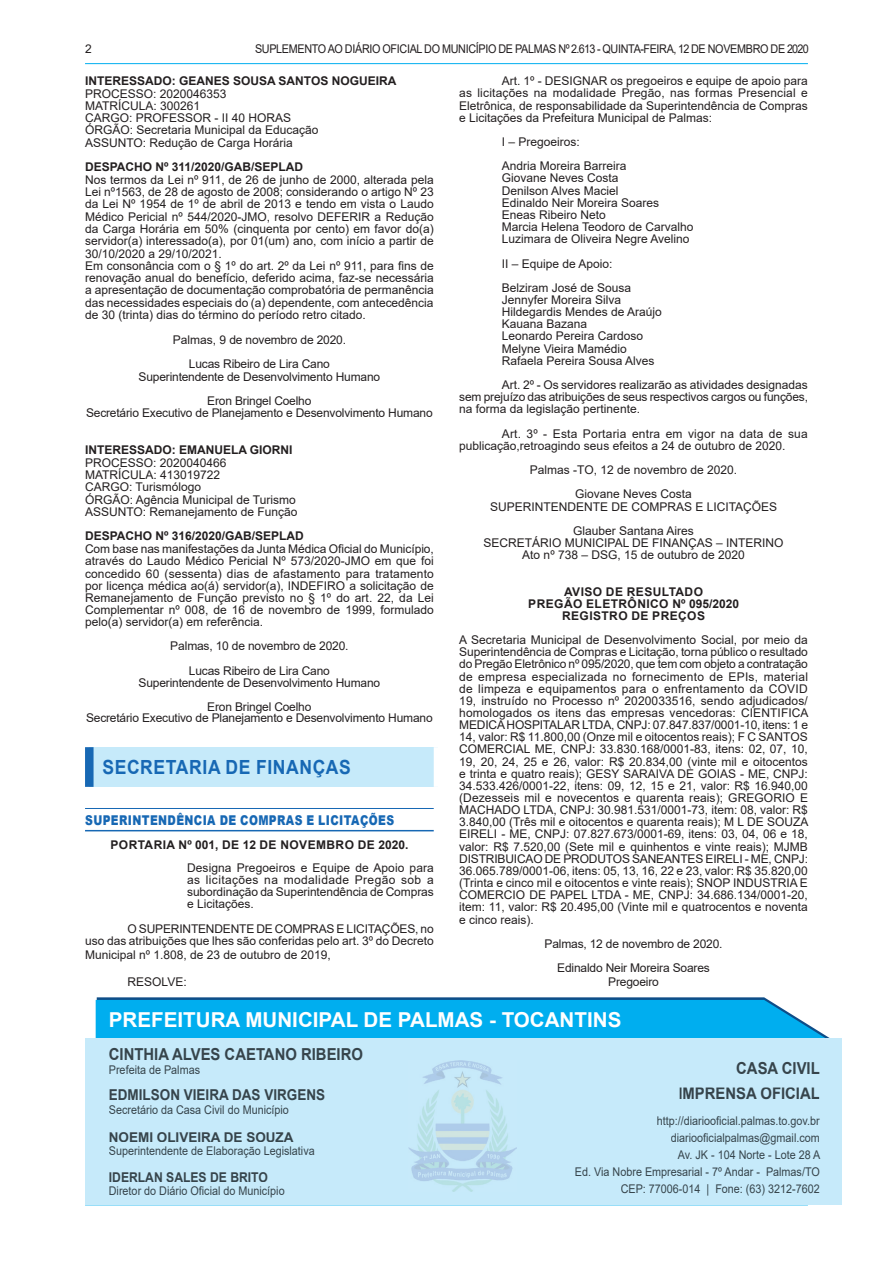
<style>
.page{position:relative;width:893px;height:1263px;background:#fff}
.page>*{position:absolute;margin:0;border:0;box-sizing:border-box;transform-origin:0 0}
.t1{font:700 20.55px "Arial";color:#fff}
.t2{font:700 19.5px "Arial";letter-spacing:.035em;color:#1768b4;scale:.9 1}
.t3{font:700 16.5px/25.7px "Arial";color:#36444b;text-align:right;scale:.9 1}
.t4{font:700 15px "Arial";color:#36444b;scale:.9 1}
.t5{font:900 13.5px "Arial";letter-spacing:.035em;color:#1768b4;scale:.8 1}
.t6{font:700 13.5px "Arial";color:#36444b}
.t7{font:700 13.5px "Arial";color:#36444b;scale:.9 1}
.t8{font:12px/12.1px "Arial";color:#231f20}
.t9{font:12px/17.1px "Arial";color:#36444b;text-align:right;scale:.9 1}
.t10{font:700 12px "Arial";color:#231f20}
.t11{font:700 12px/12.1px "Arial";letter-spacing:.035em;color:#231f20;text-align:center}
.t12{font:12px "Arial";letter-spacing:-.03em;color:#231f20;scale:.9 1}
</style>
<div class="page">
<hr style="left:85px;top:63px;width:723px;height:1px;background:#00aeef">
<hr style="left:85px;top:1204px;width:723px;height:1px;background:#00aeef">
<svg style="left:96px;top:997px;width:734px;height:41px;background:#0eace9"></svg>
<div style="left:85px;top:1038px;width:757px;height:166px;background:#c6eafa"></div>
<img style="left:408px;top:1061px;width:108px;height:130px">
<hr style="left:85px;top:808px;width:349px;height:1px;background:#1768b4">
<hr style="left:85px;top:830px;width:349px;height:1px;background:#1768b4">
<div style="left:89px;top:747px;width:349px;height:40px;background:#c6eafa"></div>
<div style="left:85px;top:747px;width:9px;height:40px;background:#1768b4"></div>
<div style="left:434px;top:747px;width:8px;height:40px;background:#fff"></div>
<p class="t8" style="left:85px;top:42px;width:8px">2</p>
<p class="t12" style="left:255px;top:40px;width:617px">SUPLEMENTO AO DIÁRIO OFICIAL DO MUNICÍPIO DE PALMAS Nº 2.613 - QUINTA-FEIRA, 12 DE NOVEMBRO DE 2020</p>
<p class="t10" style="left:85px;top:73px;width:313px">INTERESSADO: GEANES SOUSA SANTOS NOGUEIRA</p>
<p class="t8" style="left:85px;top:87px;width:235px">PROCESSO: 2020046353<br>MATRÍCULA: 300261<br>CARGO: PROFESSOR - II 40 HORAS<br>ÓRGÃO: Secretaria Municipal da Educação<br>ASSUNTO: Redução de Carga Horária</p>
<p class="t10" style="left:85px;top:159px;width:220px">DESPACHO Nº 311/2020/GAB/SEPLAD</p>
<p class="t8" style="left:85px;top:173px;width:350px">Nos termos da Lei nº 911, de 26 de junho de 2000, alterada pela Lei nº1563, de 28 de agosto de 2008; considerando o artigo Nº 23 da Lei Nº 1954 de 1º de abril de 2013 e tendo em vista o Laudo Médico Pericial nº 544/2020-JMO, resolvo DEFERIR a Redução da Carga Horária em 50% (cinquenta por cento) em favor do(a) servidor(a) interessado(a), por 01(um) ano, com início a partir de 30/10/2020 a 29/10/2021.<br>Em consonância com o § 1º do art. 2º da Lei nº 911, para fins de renovação anual do benefício, deferido acima, faz-se necessária a apresentação de documentação comprobatória de permanência das necessidades especiais do (a) dependente, com antecedência de 30 (trinta) dias do término do período retro citado.</p>
<p class="t8" style="left:173px;top:327px;width:175px;line-height:24.6px;text-align:center">Palmas, 9 de novembro de 2020.<br>Lucas Ribeiro de Lira Cano</p>
<p class="t8" style="left:139px;top:364px;width:243px;line-height:24.6px;text-align:center">Superintendente de Desenvolvimento Humano<br>Eron Bringel Coelho</p>
<p class="t8" style="left:86px;top:407px;width:348px">Secretário Executivo de Planejamento e Desenvolvimento Humano</p>
<p class="t10" style="left:85px;top:442px;width:209px">INTERESSADO: EMANUELA GIORNI</p>
<p class="t8" style="left:85px;top:456px;width:214px">PROCESSO: 2020040466<br>MATRÍCULA: 413019722<br>CARGO: Turismólogo<br>ÓRGÃO: Agência Municipal de Turismo<br>ASSUNTO: Remanejamento de Função</p>
<p class="t10" style="left:85px;top:528px;width:220px">DESPACHO Nº 316/2020/GAB/SEPLAD</p>
<p class="t8" style="left:85px;top:542px;width:350px;text-align:justify">Com base nas manifestações da Junta Médica Oficial do Município, através do Laudo Médico Pericial Nº 573/2020-JMO em que foi concedido 60 (sessenta) dias de afastamento para tratamento por licença médica ao(á) servidor(a), INDEFIRO a solicitação de Remanejamento de Função previsto no § 1º do art. 22, da Lei Complementar nº 008, de 16 de novembro de 1999, formulado pelo(a) servidor(a) em referência.</p>
<p class="t8" style="left:170px;top:633px;width:180px;line-height:24.6px;text-align:center">Palmas, 10 de novembro de 2020.<br>Lucas Ribeiro de Lira Cano</p>
<p class="t8" style="left:139px;top:671px;width:243px;line-height:23.7px;text-align:center">Superintendente de Desenvolvimento Humano<br>Eron Bringel Coelho</p>
<p class="t8" style="left:86px;top:712px;width:348px">Secretário Executivo de Planejamento e Desenvolvimento Humano</p>
<h2 class="t2" style="left:102px;top:753px;width:278px">SECRETARIA DE FINANÇAS</h2>
<p class="t5" style="left:85px;top:810px;width:388px">SUPERINTENDÊNCIA DE COMPRAS E LICITAÇÕES</p>
<p class="t11" style="left:110px;top:839px;width:299px">PORTARIA Nº 001, DE 12 DE NOVEMBRO DE 2020.</p>
<p class="t8" style="left:187px;top:862px;width:248px;text-align:justify">Designa Pregoeiros e Equipe de Apoio para as licitações na modalidade Pregão sob a subordinação da Superintendência de Compras e Licitações.</p>
<p class="t8" style="left:85px;top:922px;width:350px;text-align:right">O SUPERINTENDENTE DE COMPRAS E LICITAÇÕES, no<br>uso das atribuições que lhes são conferidas pelo art. 3º do Decreto</p>
<p class="t8" style="left:85px;top:948px;width:247px">Municipal nº 1.808, de 23 de outubro de 2019,</p>
<p class="t8" style="left:128px;top:975px;width:61px">RESOLVE:</p>
<p class="t8" style="left:459px;top:75px;width:350px;text-align:justify;text-indent:43px">Art. 1º - DESIGNAR os pregoeiros e equipe de apoio para as licitações na modalidade Pregão, nas formas Presencial e Eletrônica, de responsabilidade da Superintendência de Compras e Licitações da Prefeitura Municipal de Palmas:</p>
<p class="t8" style="left:502px;top:130px;width:126px;line-height:24.3px">I – Pregoeiros:<br>Andria Moreira Barreira</p>
<p class="t8" style="left:502px;top:172px;width:193px">Giovane Neves Costa<br>Denilson Alves Maciel<br>Edinaldo Neir Moreira Soares<br>Eneas Ribeiro Neto<br>Marcia Helena Teodoro de Carvalho<br>Luzimara de Oliveira Negre Avelino</p>
<p class="t8" style="left:502px;top:251px;width:131px;line-height:24.3px">II – Equipe de Apoio:<br>Belziram José de Sousa</p>
<p class="t8" style="left:502px;top:294px;width:162px">Jennyfer Moreira Silva<br>Hildegardis Mendes de Araújo<br>Kauana Bazana<br>Leonardo Pereira Cardoso<br>Melyne Vieira Mamédio<br>Rafaela Pereira Sousa Alves</p>
<p class="t8" style="left:459px;top:379px;width:350px;text-align:justify;text-indent:43px">Art. 2º - Os servidores realizarão as atividades designadas sem prejuízo das atribuições de seus respectivos cargos ou funções, na forma da legislação pertinente.</p>
<p class="t8" style="left:459px;top:427px;width:350px;text-indent:43px">Art. 3º - Esta Portaria entra em vigor na data de sua publicação,retroagindo seus efeitos a 24 de outubro de 2020.</p>
<p class="t8" style="left:530px;top:458px;width:209px;line-height:24.3px;text-align:center">Palmas -TO, 12 de novembro de 2020.<br>Giovane Neves Costa</p>
<p class="t8" style="left:490px;top:494px;width:289px;line-height:24.3px;text-align:center">SUPERINTENDENTE DE COMPRAS E LICITAÇÕES<br>Glauber Santana Aires</p>
<p class="t8" style="left:484px;top:537px;width:302px;text-align:center">SECRETÁRIO MUNICIPAL DE FINANÇAS – INTERINO<br>Ato nº 738 – DSG, 15 de outubro de 2020</p>
<p class="t11" style="left:528px;top:585px;width:212px">AVISO DE RESULTADO<br>PREGÃO ELETRÔNICO Nº 095/2020<br>REGISTRO DE PREÇOS</p>
<p class="t8" style="left:459px;top:634px;width:351px;text-align:justify">A Secretaria Municipal de Desenvolvimento Social, por meio da Superintendência de Compras e Licitação, torna público o resultado do Pregão Eletrônico nº 095/2020, que tem com objeto a contratação de empresa especializada no fornecimento de EPIs, material de limpeza e equipamentos para o enfrentamento da COVID 19, instruído no Processo nº 2020033516, sendo adjudicados/ homologados os itens das empresas vencedoras: CIENTIFICA MEDICA HOSPITALAR LTDA, CNPJ: 07.847.837/0001-10, itens: 1 e 14, valor: R$ 11.800,00 (Onze mil e oitocentos reais); F C SANTOS COMERCIAL ME, CNPJ: 33.830.168/0001-83, itens: 02, 07, 10, 19, 20, 24, 25 e 26, valor: R$ 20.834,00 (vinte mil e oitocentos e trinta e quatro reais); GESY SARAIVA DE GOIAS - ME, CNPJ:<br>34.533.426/0001-22, itens: 09, 12, 15 e 21, valor: R$ 16.940,00 (Dezesseis mil e novecentos e quarenta reais); GREGORIO E MACHADO LTDA, CNPJ: 30.981.531/0001-73, item: 08, valor: R$ 3.840,00 (Três mil e oitocentos e quarenta reais); M L DE SOUZA EIRELI - ME, CNPJ: 07.827.673/0001-69, itens: 03, 04, 06 e 18, valor: R$ 7.520,00 (Sete mil e quinhentos e vinte reais); MJMB DISTRIBUICAO DE PRODUTOS SANEANTES EIRELI - ME, CNPJ:<br>36.065.789/0001-06, itens: 05, 13, 16, 22 e 23, valor: R$ 35.820,00 (Trinta e cinco mil e oitocentos e vinte reais); SNOP INDUSTRIA E COMERCIO DE PAPEL LTDA - ME, CNPJ: 34.686.134/0001-20, item: 11, valor: R$ 20.495,00 (Vinte mil e quatrocentos e noventa e cinco reais).</p>
<p class="t8" style="left:545px;top:931px;width:180px;line-height:24.3px;text-align:center">Palmas, 12 de novembro de 2020.<br>Edinaldo Neir Moreira Soares</p>
<p class="t8" style="left:608px;top:975px;width:52px">Pregoeiro</p>
<h1 class="t1" style="left:109px;top:1005px;width:514px">PREFEITURA MUNICIPAL DE PALMAS - TOCANTINS</h1>
<h3 class="t3" style="left:109px;top:1042px;width:284px">CINTHIA ALVES CAETANO RIBEIRO</h3>
<p class="t9" style="left:109px;top:1061px;width:103px">Prefeita de Palmas</p>
<p class="t4" style="left:109px;top:1084px;width:242px">EDMILSON VIEIRA DAS VIRGENS</p>
<p class="t9" style="left:109px;top:1101px;width:202px">Secretário da Casa Civil do Município</p>
<p class="t6" style="left:109px;top:1127px;width:186px">NOEMI OLIVEIRA DE SOUZA</p>
<p class="t9" style="left:109px;top:1142px;width:230px">Superintendente de Elaboração Legislativa</p>
<p class="t7" style="left:109px;top:1167px;width:178px">IDERLAN SALES DE BRITO</p>
<p class="t9" style="left:109px;top:1182px;width:197px">Diretor do Diário Oficial do Município</p>
<h3 class="t3" style="left:678px;top:1055px;width:159px">CASA CIVIL<br>IMPRENSA OFICIAL</h3>
<p class="t9" style="left:575px;top:1112px;width:274px">http://diariooficial.palmas.to.gov.br diariooficialpalmas@gmail.com<br>Av. JK - 104 Norte - Lote 28 A<br>Ed. Via Nobre Empresarial - 7º Andar - Palmas/TO CEP: 77006-014 | Fone: (63) 3212-7602</p>
</div>
